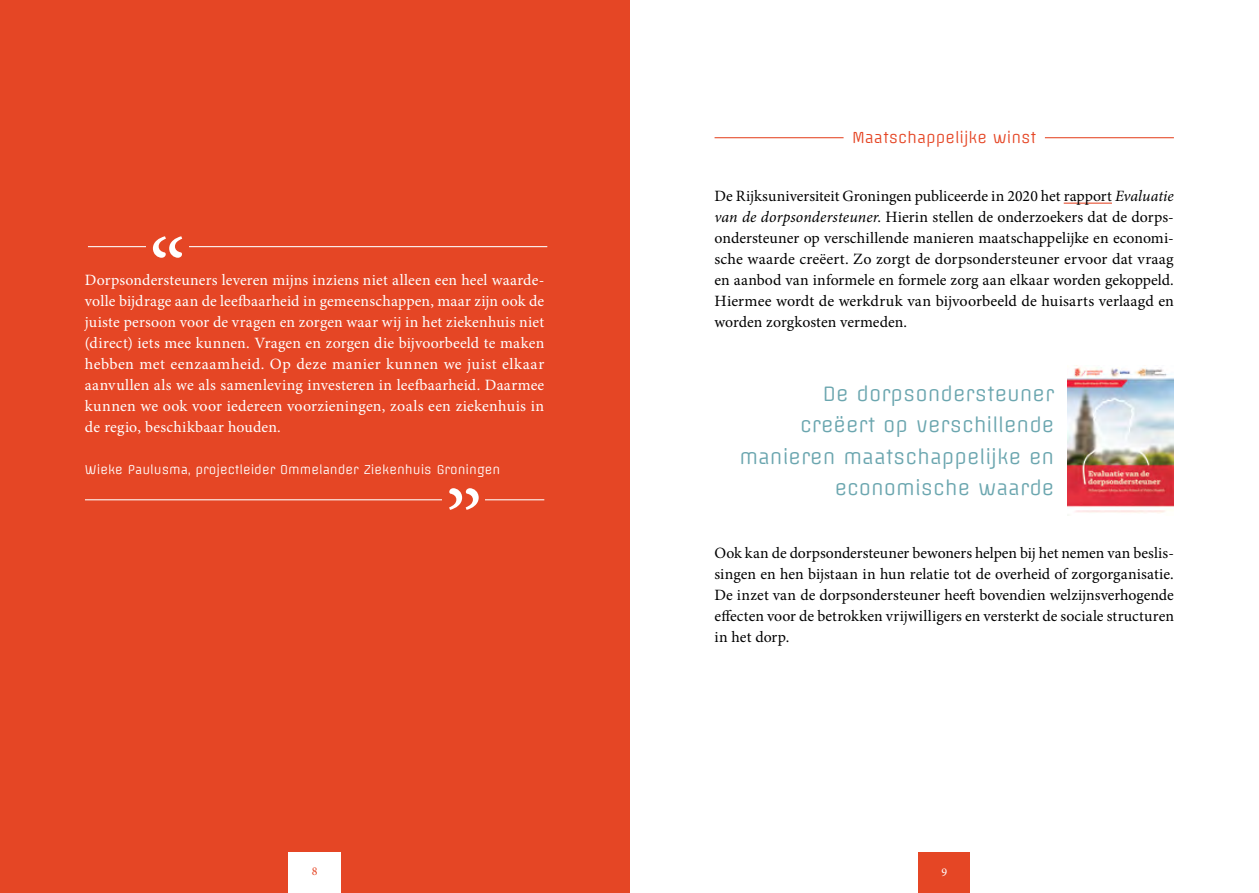
<style>
.page{position:relative;width:1259px;height:893px;background:#fff}
.page>*{position:absolute;margin:0;border:0;box-sizing:border-box;transform-origin:0 0}
.t1{font:19.5px/31.5px "Offside";color:#6ba6af;text-align:right}
.t2{font:15.75px/21px "Minion Pro";letter-spacing:.005em;color:#000;text-align:justify}
.t3{font:15.75px/21px "Minion Pro";letter-spacing:.015em;color:#fff;text-align:justify}
.t4{font:15px "Offside";color:#e54625}
.t5{font:12px "Offside";color:#fff}
.t6{font:12px "Minion Pro";color:#e54625}
.t7{font:12px "Minion Pro";color:#fff}
.s1{font-style:italic}
</style>
<div class="page">
<div style="left:918px;top:852px;width:52px;height:41px;background:#e54625"></div>
<div style="left:0;top:0;width:629px;height:893px;background:#e54625"></div>
<div style="left:289px;top:852px;width:52px;height:41px;background:#fff"></div>
<hr style="left:88px;top:246px;width:459px;height:1px;background:#fff">
<div style="left:146px;top:230px;width:43px;height:34px;background:#e54625"></div>
<svg style="left:153px;top:236px;width:29px;height:22px"></svg>
<hr style="left:85px;top:499px;width:459px;height:1px;background:#fff">
<div style="left:442px;top:482px;width:43px;height:34px;background:#e54625"></div>
<svg style="left:449px;top:488px;width:30px;height:22px"></svg>
<hr style="left:714px;top:137px;width:460px;height:1px;background:#e54625">
<div style="left:843px;top:133px;width:202px;height:22px;background:#fff"></div>
<hr style="left:1063px;top:203px;width:49px;height:1px;background:#e54625">
<img style="left:1067px;top:365px;width:106px;height:148px">
<p class="t3" style="left:85px;top:270px;width:461px">Dorpsondersteuners leveren mijns inziens niet alleen een heel waarde&shy;volle bijdrage aan de leefbaarheid in gemeenschappen, maar zijn ook de juiste persoon voor de vragen en zorgen waar wij in het ziekenhuis niet (direct) iets mee kunnen. Vragen en zorgen die bijvoorbeeld te maken hebben met eenzaamheid. Op deze manier kunnen we juist elkaar aanvullen als we als samenleving investeren in leefbaarheid. Daarmee kunnen we ook voor iedereen voorzieningen, zoals een ziekenhuis in de regio, beschikbaar houden.</p>
<p class="t5" style="left:85px;top:462px;width:417px">Wieke Paulusma, projectleider Ommelander Ziekenhuis Groningen</p>
<p class="t4" style="left:852px;top:128px;width:186px">Maatschappelijke winst</p>
<p class="t2" style="left:714px;top:186px;width:461px">De Rijksuniversiteit Groningen publiceerde in 2020 het rapport <span class="s1">Evaluatie van de dorpsondersteuner</span>. Hierin stellen de onderzoekers dat de dorps&shy;ondersteuner op verschillende manieren maatschappelijke en economi&shy;sche waarde creëert. Zo zorgt de dorpsondersteuner ervoor dat vraag en aanbod van informele en formele zorg aan elkaar worden gekoppeld.<br>Hiermee wordt de werkdruk van bijvoorbeeld de huisarts verlaagd en worden zorgkosten vermeden.</p>
<p class="t1" style="left:739px;top:378px;width:316px">De dorpsondersteuner<br>creëert op verschillende manieren maatschappelijke en economische waarde</p>
<p class="t2" style="left:714px;top:543px;width:461px">Ook kan de dorpsondersteuner bewoners helpen bij het nemen van beslis&shy;singen en hen bijstaan in hun relatie tot de overheid of zorgorganisatie.<br>De inzet van de dorpsondersteuner heeft bovendien welzijnsverhogende effecten voor de betrokken vrijwilligers en versterkt de sociale structuren in het dorp.</p>
<p class="t6" style="left:312px;top:864px;width:7px">8</p>
<p class="t7" style="left:941px;top:864px;width:7px">9</p>
</div>
